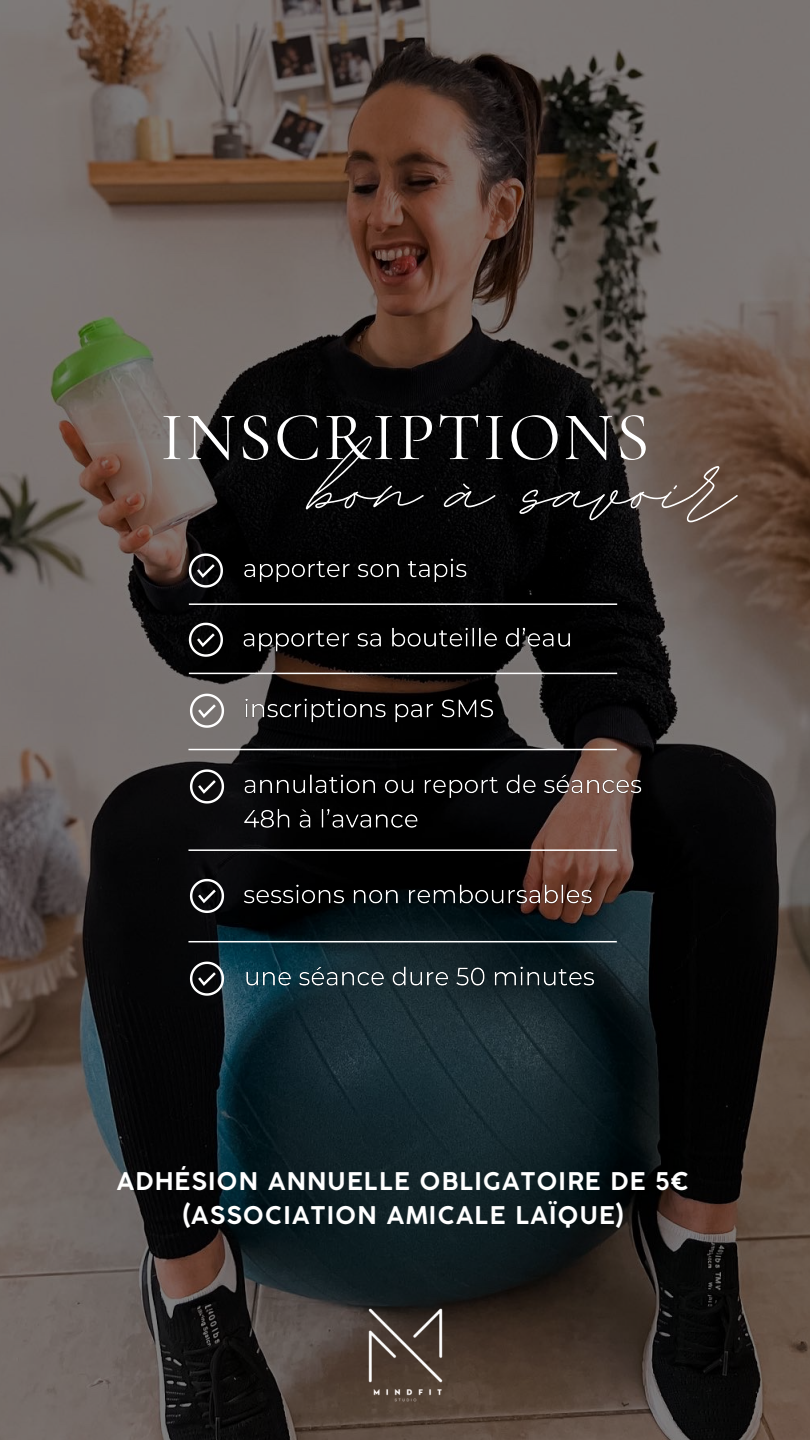
<style>
.page{position:relative;width:810px;height:1440px;background:#fff}
.page>*{position:absolute;margin:0;border:0;box-sizing:border-box;transform-origin:0 0}
.t1{font:140px "BD Script";color:#fff}
.t2{font:69.1px "Cormorant Garamond";letter-spacing:.03em;color:#fff}
.t3{font:700 24.1px/33.7px "Coco Gothic";letter-spacing:.055em;color:#fff;text-align:center}
</style>
<div class="page">
<img style="left:0;top:0;width:810px;height:1440px">
<svg style="left:189px;top:553px;width:34px;height:35px"></svg>
<hr style="left:189px;top:603px;width:428px;height:2px;background:#fff">
<svg style="left:189px;top:623px;width:34px;height:34px"></svg>
<hr style="left:189px;top:673px;width:428px;height:1px;background:#fff">
<svg style="left:190px;top:694px;width:34px;height:34px"></svg>
<img style="left:241px;top:554px;width:229px;height:33px">
<img style="left:241px;top:624px;width:332px;height:32px">
<img style="left:242px;top:695px;width:255px;height:32px">
<img style="left:306px;top:1302px;width:198px;height:126px">
<hr style="left:188px;top:749px;width:429px;height:1px;background:#fff">
<svg style="left:190px;top:769px;width:34px;height:35px"></svg>
<img style="left:241px;top:771px;width:404px;height:63px">
<hr style="left:188px;top:849px;width:429px;height:2px;background:#fff">
<svg style="left:190px;top:879px;width:34px;height:34px"></svg>
<img style="left:241px;top:880px;width:355px;height:30px">
<hr style="left:188px;top:941px;width:429px;height:1px;background:#fff">
<svg style="left:190px;top:962px;width:34px;height:34px"></svg>
<img style="left:243px;top:963px;width:355px;height:30px">
<p class="t2" style="left:160px;top:395px;width:491px">INSCRIPTIONS</p>
<p class="t1" style="left:311px;top:397px;width:425px">bon à savoir</p>
<p class="t3" style="left:117px;top:1167px;width:574px">ADHÉSION ANNUELLE OBLIGATOIRE DE 5€ (ASSOCIATION AMICALE LAÏQUE)</p>
</div>
